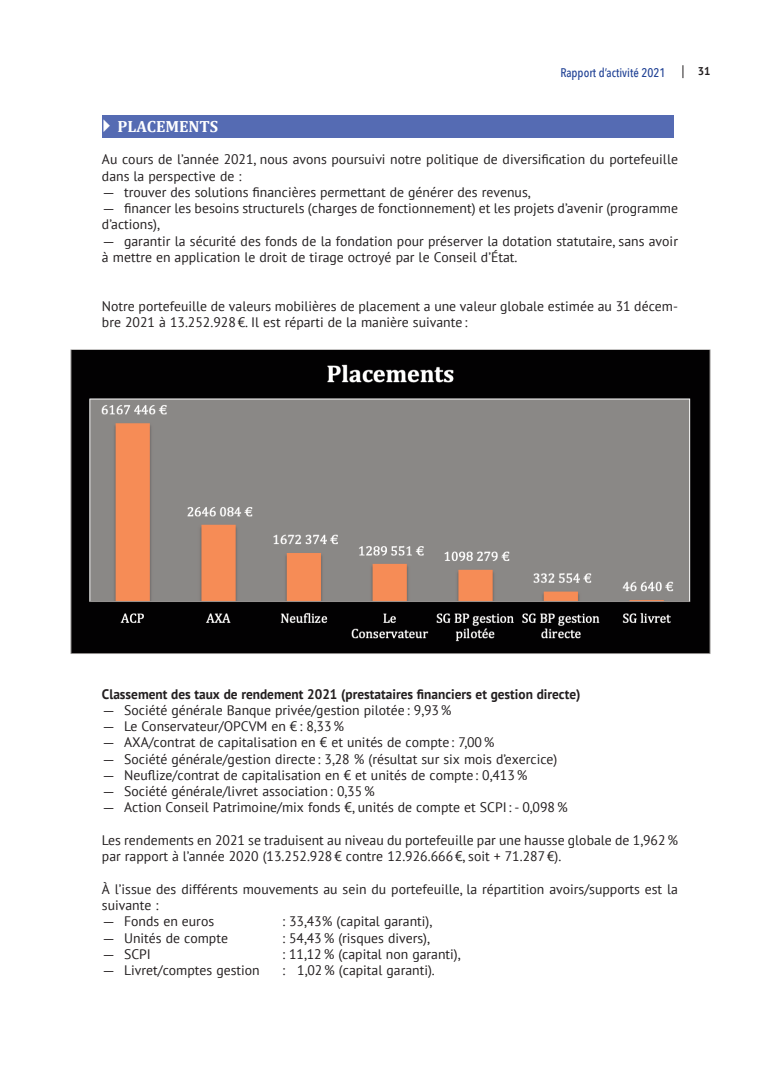
<style>
.page{position:relative;width:780px;height:1088px;background:#fff}
.page>*{position:absolute;margin:0;border:0;box-sizing:border-box;transform-origin:0 0}
.t1{font:700 16.25px "Cambria";color:#fff}
.t2{font:13.75px/16.2px "PT Sans";color:#231f20}
.t3{font:700 13.75px "PT Sans";color:#231f20}
.t4{font:500 12.5px "Avenir Next Condensed";color:#214295}
.t5{font:700 11.25px "PT Sans";color:#231f20}
.s1{font-family:"Helvetica";font-size:12.5px}
</style>
<div class="page">
<svg style="left:682px;top:65px;width:1px;height:13px"></svg>
<div style="left:102px;top:115px;width:571px;height:22px;background:#556bb3"></div>
<img style="left:70px;top:349px;width:641px;height:305px">
<p class="t4" style="left:560px;top:64px;width:107px">Rapport d’activité 2021</p>
<p class="t5" style="left:697px;top:65px;width:14px">31</p>
<p class="t1" style="left:117px;top:116px;width:102px">PLACEMENTS</p>
<p class="t2" style="left:102px;top:152px;width:577px">Au cours de l’année 2021, nous avons poursuivi notre politique de diversification du portefeuille dans la perspective de :</p>
<p class="t2" style="left:103px;top:184px;width:429px"><span class="s1">—</span> trouver des solutions financières permettant de générer des revenus,</p>
<p class="t2" style="left:102px;top:201px;width:577px"><span class="s1">—</span> financer les besoins structurels (charges de fonctionnement) et les projets d’avenir (programme d’actions),</p>
<p class="t2" style="left:102px;top:233px;width:577px"><span class="s1">—</span> garantir la sécurité des fonds de la fondation pour préserver la dotation statutaire, sans avoir à mettre en application le droit de tirage octroyé par le Conseil d’État.</p>
<p class="t2" style="left:102px;top:298px;width:577px">Notre portefeuille de valeurs mobilières de placement a une valeur globale estimée au 31 décem&shy;bre 2021 à 13.252.928€. Il est réparti de la manière suivante :</p>
<p class="t3" style="left:102px;top:686px;width:480px">Classement des taux de rendement 2021 (prestataires financiers et gestion directe)</p>
<p class="t2" style="left:103px;top:702px;width:350px"><span class="s1">—</span> Société générale Banque privée/gestion pilotée : 9,93%</p>
<p class="t2" style="left:103px;top:719px;width:243px"><span class="s1">—</span> Le Conservateur/OPCVM en € : 8,33%</p>
<p class="t2" style="left:103px;top:735px;width:393px"><span class="s1">—</span> AXA/contrat de capitalisation en € et unités de compte : 7,00%</p>
<p class="t2" style="left:103px;top:751px;width:456px"><span class="s1">—</span> Société générale/gestion directe : 3,28 % (résultat sur six mois d’exercice)</p>
<p class="t2" style="left:103px;top:767px;width:426px"><span class="s1">—</span> Neuflize/contrat de capitalisation en € et unités de compte : 0,413%</p>
<p class="t2" style="left:103px;top:784px;width:273px"><span class="s1">—</span> Société générale/livret association: 0,35%</p>
<p class="t2" style="left:103px;top:800px;width:466px"><span class="s1">—</span> Action Conseil Patrimoine/mix fonds €, unités de compte et SCPI: - 0,098%</p>
<p class="t2" style="left:102px;top:832px;width:577px">Les rendements en 2021 se traduisent au niveau du portefeuille par une hausse globale de 1,962% par rapport à l’année 2020 (13.252.928€ contre 12.926.666€, soit + 71.287€).</p>
<p class="t2" style="left:102px;top:881px;width:577px">À l’issue des différents mouvements au sein du portefeuille, la répartition avoirs/supports est la suivante :</p>
<p class="t2" style="left:103px;top:914px;width:113px"><span class="s1">—</span> Fonds en euros</p>
<p class="t2" style="left:282px;top:914px;width:152px">: 33,43% (capital garanti),</p>
<p class="t2" style="left:103px;top:930px;width:127px"><span class="s1">—</span> Unités de compte</p>
<p class="t2" style="left:282px;top:930px;width:149px">: 54,43% (risques divers),</p>
<p class="t2" style="left:103px;top:946px;width:50px"><span class="s1">—</span> SCPI</p>
<p class="t2" style="left:282px;top:946px;width:180px">: 11,12% (capital non garanti),</p>
<p class="t2" style="left:103px;top:962px;width:159px"><span class="s1">—</span> Livret/comptes gestion</p>
<p class="t2" style="left:282px;top:962px;width:154px">: 1,02% (capital garanti).</p>
</div>
